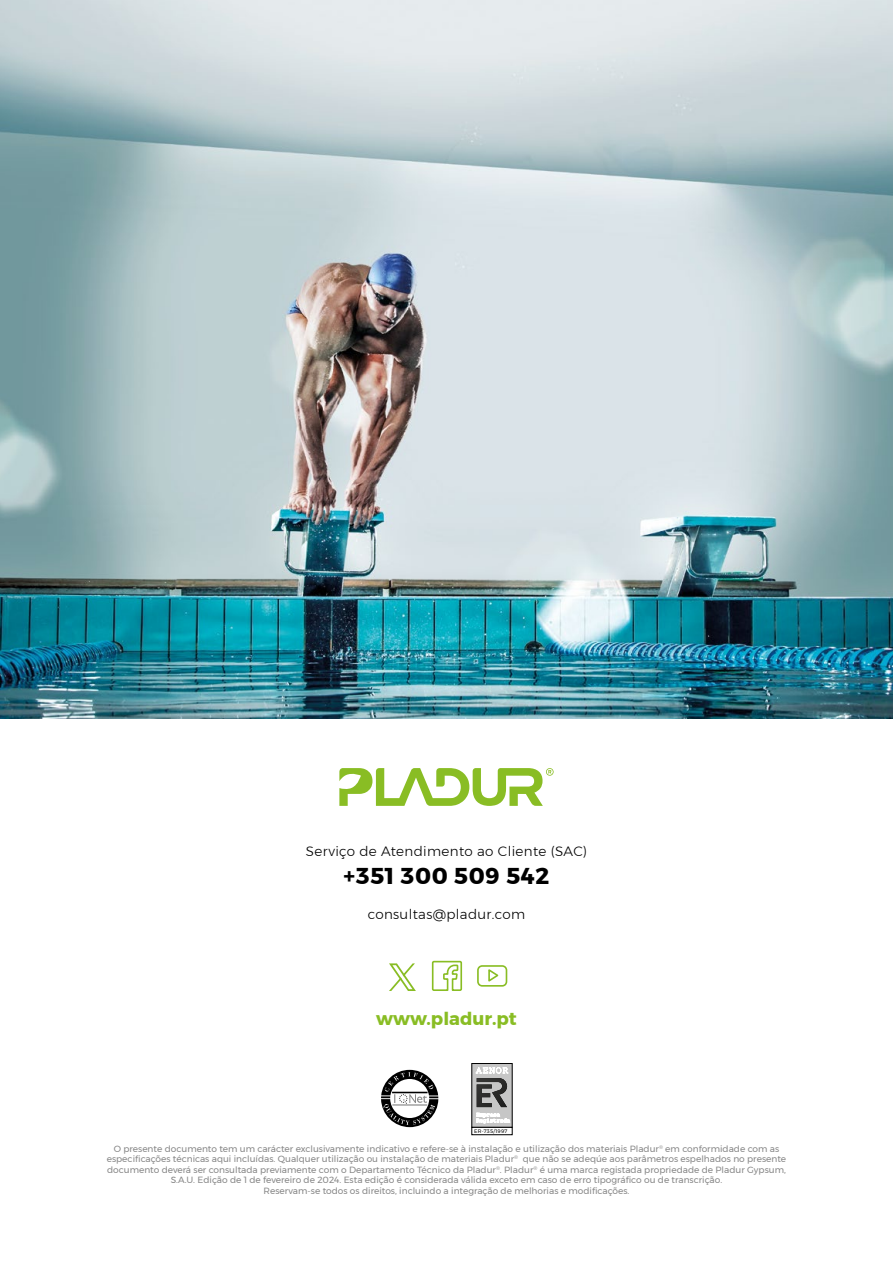
<style>
.page{position:relative;width:893px;height:1263px;background:#fff}
.page>*{position:absolute;margin:0;border:0;box-sizing:border-box;transform-origin:0 0}
.t1{font:700 22.95px "Montserrat";letter-spacing:.025em;color:#000}
.t2{font:700 18px "Montserrat";color:#89bd24}
.t3{font:300 13.5px "Montserrat";letter-spacing:.025em;color:#000}
.t4{font:9px/10.5px "Montserrat";color:#878787;text-align:center}
.t5{font:5.1px "Montserrat";letter-spacing:.05em;color:#000}
</style>
<div class="page">
<svg style="left:339px;top:768px;width:215px;height:38px"></svg>
<svg style="left:477px;top:965px;width:31px;height:22px"></svg>
<svg style="left:431px;top:960px;width:32px;height:31px"></svg>
<svg style="left:389px;top:963px;width:27px;height:28px"></svg>
<img style="left:0;top:0;width:893px;height:719px">
<svg style="left:381px;top:1070px;width:57px;height:57px"></svg>
<div style="left:472px;top:1063px;width:40px;height:64px;background:#c6c6c6"></div>
<svg style="left:476px;top:1113px;width:34px;height:10px"></svg>
<div style="left:472px;top:1127px;width:40px;height:8px;border:1px solid #000"></div>
<svg style="left:476px;top:1067px;width:32px;height:40px"></svg>
<h3 class="t3" style="left:306px;top:841px;width:283px">Serviço de Atendimento ao Cliente (SAC)</h3>
<h1 class="t1" style="left:344px;top:857px;width:207px">+351 300 509 542</h1>
<h3 class="t3" style="left:368px;top:904px;width:159px">consultas@pladur.com</h3>
<h2 class="t2" style="left:376px;top:1004px;width:142px">www.pladur.pt</h2>
<p class="t5" style="left:474px;top:1127px;width:35px">ER-735/1997</p>
<p class="t4" style="left:107px;top:1143px;width:681px">O presente documento tem um carácter exclusivamente indicativo e refere-se à instalação e utilização dos materiais Pladur<sup>®</sup> em conformidade com as especificações técnicas aqui incluídas. Qualquer utilização ou instalação de materiais Pladur<sup>®</sup> que não se adeqúe aos parâmetros espelhados no presente documento deverá ser consultada previamente com o Departamento Técnico da Pladur<sup>®</sup>. Pladur<sup>®</sup> é uma marca registada propriedade de Pladur Gypsum, S.A.U. Edição de 1 de fevereiro de 2024. Esta edição é considerada válida exceto em caso de erro tipográfico ou de transcrição.<br>Reservam-se todos os direitos, incluindo a integração de melhorias e modificações.</p>
</div>
